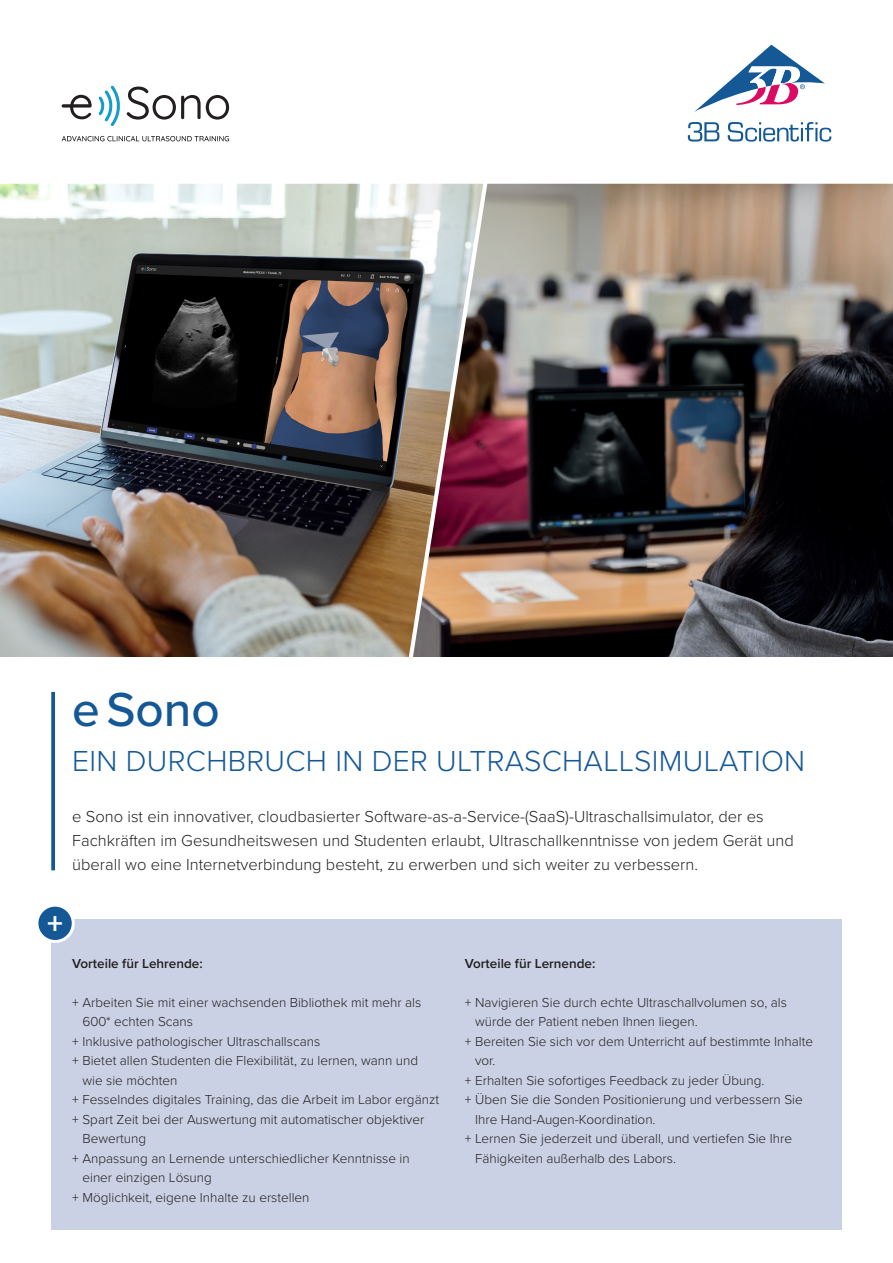
<style>
.page{position:relative;width:893px;height:1263px;background:#fff}
.page>*{position:absolute;margin:0;border:0;box-sizing:border-box;transform-origin:0 0}
.t1{font:500 49.5px "Proxima Nova";color:#145896}
.t2{font:700 31.35px "Proxima Nova";color:#fff}
.t3{font:300 30px "Proxima Nova";letter-spacing:.01em;color:#145896}
.t4{font:300 16.5px/24px "Proxima Nova";color:#231f20}
.t5{font:300 13.5px "Proxima Nova";color:#231f20}
.t6{font:600 13.5px "Proxima Nova";color:#231f20}
</style>
<div class="page">
<div style="left:51px;top:919px;width:791px;height:311px;background:#cad1e4"></div>
<svg style="left:51px;top:692px;width:4px;height:178px"></svg>
<div style="left:37px;top:905px;width:36px;height:36px;background:#145896;border-radius:50%"></div>
<div style="left:35px;top:904px;width:40px;height:39px;border:3px solid #fff;border-radius:50%"></div>
<svg style="left:62px;top:95px;width:30px;height:24px"></svg>
<svg style="left:62px;top:136px;width:167px;height:5px"></svg>
<svg style="left:99px;top:86px;width:130px;height:40px"></svg>
<svg style="left:688px;top:122px;width:31px;height:20px"></svg>
<svg style="left:694px;top:45px;width:131px;height:67px"></svg>
<svg style="left:728px;top:122px;width:103px;height:20px"></svg>
<img style="left:0;top:184px;width:413px;height:473px">
<img style="left:413px;top:184px;width:480px;height:473px">
<h1 class="t1" style="left:72px;top:672px;width:149px">e Sono</h1>
<h3 class="t3" style="left:72px;top:738px;width:734px">EIN DURCHBRUCH IN DER ULTRASCHALLSIMULATION</h3>
<p class="t4" style="left:72px;top:804px;width:723px">e Sono ist ein innovativer, cloudbasierter Software-as-a-Service-(SaaS)-Ultraschallsimulator, der es<br>Fachkräften im Gesundheitswesen und Studenten erlaubt, Ultraschallkenntnisse von jedem Gerät und überall wo eine Internetverbindung besteht, zu erwerben und sich weiter zu verbessern.</p>
<h2 class="t2" style="left:47px;top:900px;width:17px">+</h2>
<p class="t6" style="left:72px;top:953px;width:132px">Vorteile für Lehrende:</p>
<p class="t5" style="left:72px;top:992px;width:351px">+ Arbeiten Sie mit einer wachsenden Bibliothek mit mehr als</p>
<p class="t5" style="left:82px;top:1011px;width:112px">600* echten Scans</p>
<p class="t5" style="left:72px;top:1031px;width:249px">+ Inklusive pathologischer Ultraschallscans</p>
<p class="t5" style="left:72px;top:1050px;width:347px">+ Bietet allen Studenten die Flexibilität, zu lernen, wann und</p>
<p class="t5" style="left:82px;top:1070px;width:96px">wie sie möchten</p>
<p class="t5" style="left:72px;top:1089px;width:368px">+ Fesselndes digitales Training, das die Arbeit im Labor ergänzt</p>
<p class="t5" style="left:72px;top:1109px;width:354px">+ Spart Zeit bei der Auswertung mit automatischer objektiver</p>
<p class="t5" style="left:82px;top:1128px;width:65px">Bewertung</p>
<p class="t5" style="left:72px;top:1148px;width:339px">+ Anpassung an Lernende unterschiedlicher Kenntnisse in</p>
<p class="t5" style="left:82px;top:1167px;width:131px">einer einzigen Lösung</p>
<p class="t5" style="left:72px;top:1187px;width:239px">+ Möglichkeit, eigene Inhalte zu erstellen</p>
<p class="t6" style="left:465px;top:953px;width:132px">Vorteile für Lernende:</p>
<p class="t5" style="left:465px;top:992px;width:324px">+ Navigieren Sie durch echte Ultraschallvolumen so, als</p>
<p class="t5" style="left:475px;top:1011px;width:224px">würde der Patient neben Ihnen liegen.</p>
<p class="t5" style="left:465px;top:1031px;width:350px">+ Bereiten Sie sich vor dem Unterricht auf bestimmte Inhalte</p>
<p class="t5" style="left:475px;top:1050px;width:22px">vor.</p>
<p class="t5" style="left:465px;top:1070px;width:301px">+ Erhalten Sie sofortiges Feedback zu jeder Übung.</p>
<p class="t5" style="left:465px;top:1089px;width:339px">+ Üben Sie die Sonden Positionierung und verbessern Sie</p>
<p class="t5" style="left:475px;top:1109px;width:182px">Ihre Hand-Augen-Koordination.</p>
<p class="t5" style="left:465px;top:1128px;width:329px">+ Lernen Sie jederzeit und überall, und vertiefen Sie Ihre</p>
<p class="t5" style="left:475px;top:1148px;width:202px">Fähigkeiten außerhalb des Labors.</p>
</div>
